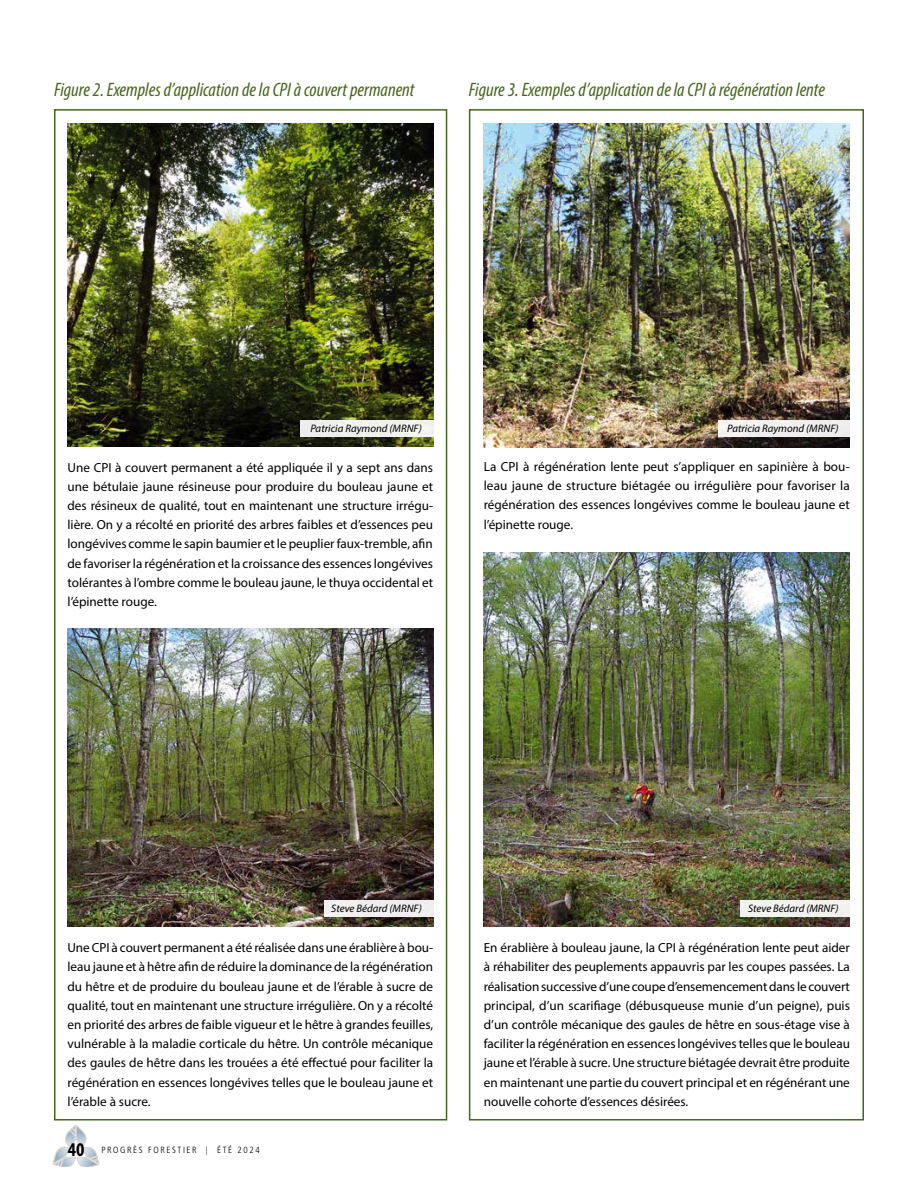
<style>
.page{position:relative;width:918px;height:1188px;background:#fff}
.page>*{position:absolute;margin:0;border:0;box-sizing:border-box;transform-origin:0 0}
.t1{font:italic condensed 19.5px "Myriad Pro";color:#47651c}
.t2{font:13.2px/19.2px "Myriad Pro";color:#000;text-align:justify}
.t3{font:italic 10.8px "Myriad Pro";color:#000}
.t4{font:9px "Frutiger LT 47 Lt Cn";letter-spacing:.18em;color:#000}
.s1{font-family:"Myriad Pro";font-weight:700;font-stretch:condensed;font-size:19.5px}
</style>
<div class="page">
<svg style="left:53px;top:1125px;width:46px;height:42px"></svg>
<img style="left:68px;top:123px;width:365px;height:324px">
<img style="left:68px;top:629px;width:365px;height:298px">
<img style="left:484px;top:553px;width:366px;height:374px">
<img style="left:484px;top:123px;width:366px;height:324px">
<div style="left:54px;top:109px;width:393px;height:1011px;border:2px solid #47651c"></div>
<div style="left:469px;top:109px;width:395px;height:1011px;border:2px solid #47651c"></div>
<div style="left:301px;top:420px;width:133px;height:17px;background:#eff0ee"></div>
<div style="left:719px;top:420px;width:132px;height:17px;background:#eee"></div>
<div style="left:324px;top:900px;width:110px;height:17px;background:#f0efee"></div>
<div style="left:741px;top:900px;width:110px;height:17px;background:#f2f2f0"></div>
<h1 class="t1" style="left:54px;top:77px;width:362px">Figure 2. Exemples d’application de la CPI à couvert permanent</h1>
<h1 class="t1" style="left:469px;top:77px;width:358px">Figure 3. Exemples d’application de la CPI à régénération lente</h1>
<p class="t3" style="left:310px;top:422px;width:113px">Patricia Raymond (MRNF)</p>
<p class="t3" style="left:727px;top:422px;width:113px">Patricia Raymond (MRNF)</p>
<p class="t2" style="left:68px;top:457px;width:367px">Une CPI à couvert permanent a été appliquée il y a sept ans dans une bétulaie jaune résineuse pour produire du bouleau jaune et des résineux de qualité, tout en maintenant une structure irrégu&shy;lière. On y a récolté en priorité des arbres faibles et d’essences peu longévives comme le sapin baumier et le peuplier faux-tremble, afin de favoriser la régénération et la croissance des essences longévives tolérantes à l’ombre comme le bouleau jaune, le thuya occidental et l’épinette rouge.</p>
<p class="t2" style="left:484px;top:457px;width:368px">La CPI à régénération lente peut s’appliquer en sapinière à bou&shy;leau jaune de structure biétagée ou irrégulière pour favoriser la régénération des essences longévives comme le bouleau jaune et l’épinette rouge.</p>
<p class="t3" style="left:331px;top:902px;width:92px">Steve Bédard (MRNF)</p>
<p class="t3" style="left:748px;top:902px;width:92px">Steve Bédard (MRNF)</p>
<p class="t2" style="left:68px;top:938px;width:367px">Une CPI à couvert permanent a été réalisée dans une érablière à bou&shy;leau jaune et à hêtre afin de réduire la dominance de la régénération du hêtre et de produire du bouleau jaune et de l’érable à sucre de qualité, tout en maintenant une structure irrégulière. On y a récolté en priorité des arbres de faible vigueur et le hêtre à grandes feuilles, vulnérable à la maladie corticale du hêtre. Un contrôle mécanique des gaules de hêtre dans les trouées a été effectué pour faciliter la régénération en essences longévives telles que le bouleau jaune et l’érable à sucre.</p>
<p class="t4" style="left:68px;top:1145px;width:194px"><span class="s1">40</span> PROGRÈS FORESTIER | ÉTÉ 2024</p>
<p class="t2" style="left:484px;top:938px;width:368px">En érablière à bouleau jaune, la CPI à régénération lente peut aider à réhabiliter des peuplements appauvris par les coupes passées. La réalisation successive d’une coupe d’ensemencement dans le couvert principal, d’un scarifiage (débusqueuse munie d’un peigne), puis d’un contrôle mécanique des gaules de hêtre en sous-étage vise à faciliter la régénération en essences longévives telles que le bouleau jaune et l’érable à sucre. Une structure biétagée devrait être produite en maintenant une partie du couvert principal et en régénérant une nouvelle cohorte d’essences désirées.</p>
</div>
